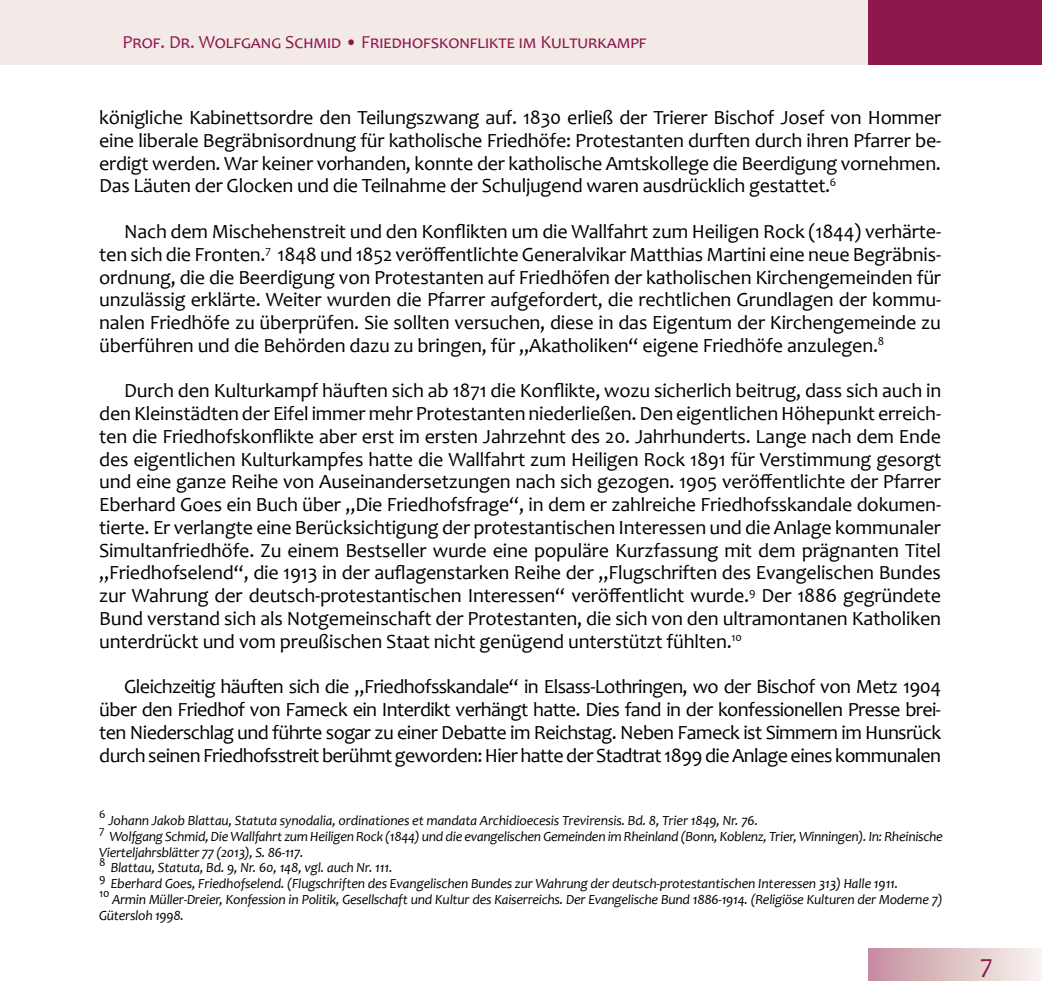
<style>
.page{position:relative;width:1042px;height:993px;background:#fff}
.page>*{position:absolute;margin:0;border:0;box-sizing:border-box;transform-origin:0 0}
.t1{font:26.6px "Candara";color:#8e174c}
.t2{font:20.12px/22.8px "Candara";letter-spacing:-.015em;color:#000;text-align:justify}
.t3{font:18.38px "Candara";color:#8e174c}
.t4{font:italic 14px/15.8px "Candara";letter-spacing:-.02em;color:#000}
.t5{font:11.72px "Candara";color:#000}
</style>
<div class="page">
<div style="left:0;top:0;width:1042px;height:64px;background:#f3e9e7"></div>
<div style="left:868px;top:947px;width:174px;height:33px;background:linear-gradient(to right,#c48e9e,#f8f6ef)"></div>
<div style="left:868px;top:0;width:174px;height:64px;background:#8e174c"></div>
<p class="t3" style="left:122px;top:31px;width:525px">Prof. Dr. Wolfgang Schmid • Friedhofskonflikte im Kulturkampf</p>
<p class="t2" style="left:99px;top:106px;width:843px">königliche Kabinettsordre den Teilungszwang auf. 1830 erließ der Trierer Bischof Josef von Hommer eine liberale Begräbnisordnung für katholische Friedhöfe: Protestanten durften durch ihren Pfarrer be&shy;erdigt werden. War keiner vorhanden, konnte der katholische Amtskollege die Beerdigung vornehmen.<br>Das Läuten der Glocken und die Teilnahme der Schuljugend waren ausdrücklich gestattet.<sup>6</sup></p>
<p class="t2" style="left:99px;top:220px;width:843px;text-indent:25px">Nach dem Mischehenstreit und den Konflikten um die Wallfahrt zum Heiligen Rock (1844) verhärte&shy;ten sich die Fronten.<sup>7</sup> 1848 und 1852 veröffentlichte Generalvikar Matthias Martini eine neue Begräbnis&shy;ordnung, die die Beerdigung von Protestanten auf Friedhöfen der katholischen Kirchengemeinden für unzulässig erklärte. Weiter wurden die Pfarrer aufgefordert, die rechtlichen Grundlagen der kommu&shy;nalen Friedhöfe zu überprüfen. Sie sollten versuchen, diese in das Eigentum der Kirchengemeinde zu überführen und die Behörden dazu zu bringen, für „Akatholiken“ eigene Friedhöfe anzulegen.<sup>8</sup></p>
<p class="t2" style="left:99px;top:379px;width:843px;text-indent:25px">Durch den Kulturkampf häuften sich ab 1871 die Konflikte, wozu sicherlich beitrug, dass sich auch in den Kleinstädten der Eifel immer mehr Protestanten niederließen. Den eigentlichen Höhepunkt erreich&shy;ten die Friedhofskonflikte aber erst im ersten Jahrzehnt des 20. Jahrhunderts. Lange nach dem Ende des eigentlichen Kulturkampfes hatte die Wallfahrt zum Heiligen Rock 1891 für Verstimmung gesorgt und eine ganze Reihe von Auseinandersetzungen nach sich gezogen. 1905 veröffentlichte der Pfarrer Eberhard Goes ein Buch über „Die Friedhofsfrage“, in dem er zahlreiche Friedhofsskandale dokumen&shy;tierte. Er verlangte eine Berücksichtigung der protestantischen Interessen und die Anlage kommunaler Simultanfriedhöfe. Zu einem Bestseller wurde eine populäre Kurzfassung mit dem prägnanten Titel „Friedhofselend“, die 1913 in der auflagenstarken Reihe der „Flugschriften des Evangelischen Bundes zur Wahrung der deutsch-protestantischen Interessen“ veröffentlicht wurde.<sup>9</sup> Der 1886 gegründete Bund verstand sich als Notgemeinschaft der Protestanten, die sich von den ultramontanen Katholiken unterdrückt und vom preußischen Staat nicht genügend unterstützt fühlten.<sup>10</sup></p>
<p class="t2" style="left:99px;top:675px;width:843px;text-indent:25px">Gleichzeitig häuften sich die „Friedhofsskandale“ in Elsass-Lothringen, wo der Bischof von Metz 1904 über den Friedhof von Fameck ein Interdikt verhängt hatte. Dies fand in der konfessionellen Presse brei&shy;ten Niederschlag und führte sogar zu einer Debatte im Reichstag. Neben Fameck ist Simmern im Hunsrück durch seinen Friedhofsstreit berühmt geworden: Hier hatte der Stadtrat 1899 die Anlage eines kommunalen</p>
<p class="t5" style="left:99px;top:807px;width:8px">6</p>
<p class="t4" style="left:108px;top:812px;width:651px">Johann Jakob Blattau, Statuta synodalia, ordinationes et mandata Archidioecesis Trevirensis. Bd. 8, Trier 1849, Nr. 76.</p>
<p class="t5" style="left:99px;top:822px;width:7px">7</p>
<p class="t4" style="left:99px;top:828px;width:845px;text-indent:10px">Wolfgang Schmid, Die Wallfahrt zum Heiligen Rock (1844) und die evangelischen Gemeinden im Rheinland (Bonn, Koblenz, Trier, Winningen). In: Rheinische<br>Vierteljahrsblätter 77 (2013), S. 86-117.</p>
<p class="t5" style="left:99px;top:854px;width:8px">8</p>
<p class="t4" style="left:111px;top:859px;width:283px">Blattau, Statuta, Bd. 9, Nr. 60, 148, vgl. auch Nr. 111.</p>
<p class="t5" style="left:99px;top:870px;width:8px">9</p>
<p class="t4" style="left:111px;top:875px;width:789px">Eberhard Goes, Friedhofselend. (Flugschriften des Evangelischen Bundes zur Wahrung der deutsch-protestantischen Interessen 313) Halle 1911.</p>
<p class="t5" style="left:99px;top:885px;width:12px">10</p>
<p class="t4" style="left:99px;top:891px;width:845px;text-indent:13px">Armin Müller-Dreier, Konfession in Politik, Gesellschaft und Kultur des Kaiserreichs. Der Evangelische Bund 1886-1914. (Religiöse Kulturen der Moderne 7)<br>Gütersloh 1998.</p>
<h1 class="t1" style="left:980px;top:946px;width:14px">7</h1>
</div>
